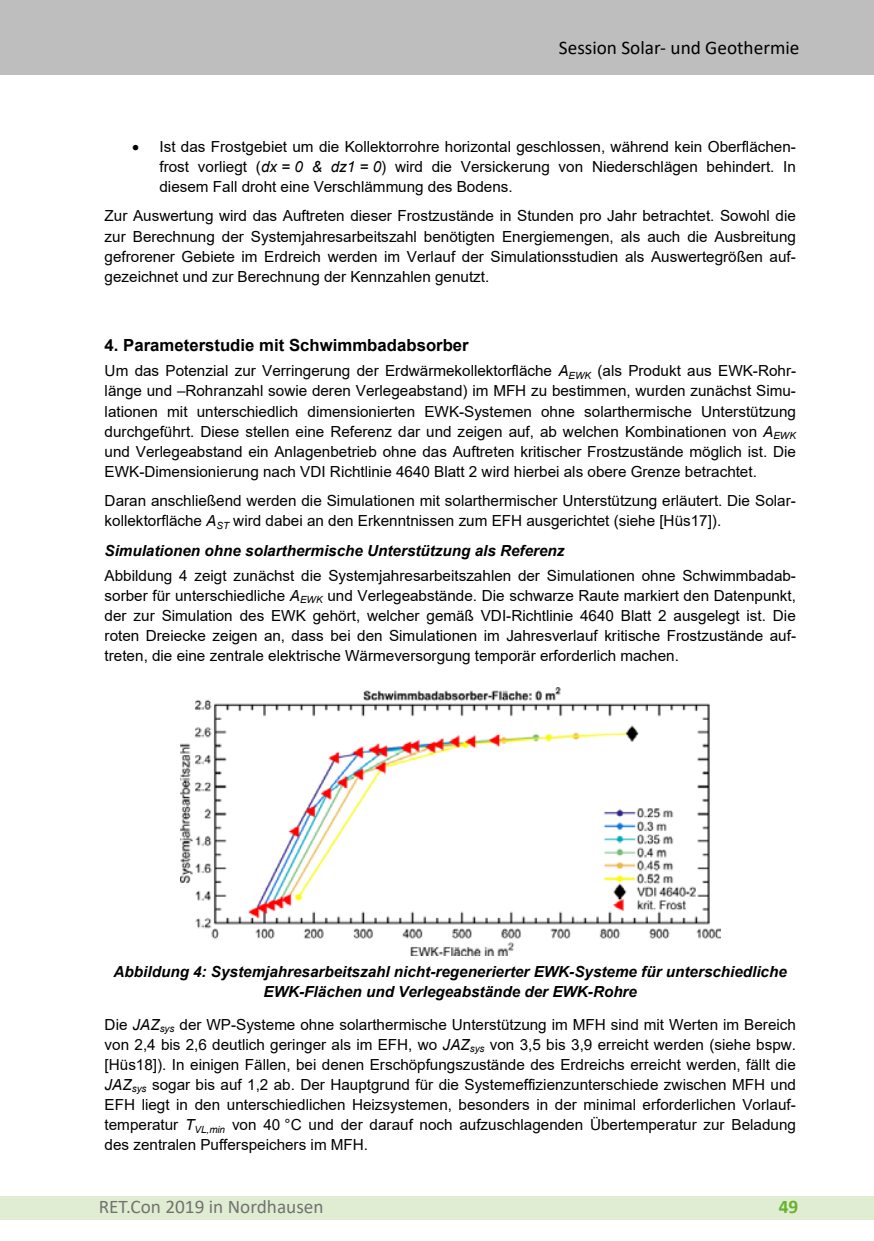
<style>
.page{position:relative;width:874px;height:1241px;background:#fff}
.page>*{position:absolute;margin:0;border:0;box-sizing:border-box;transform-origin:0 0}
.t1{font:19.25px "Calibri";color:#000}
.t2{font:19.25px "Calibri";color:#727271}
.t3{font:700 19.25px "Calibri";color:#65b32e}
.t4{font:700 16.8px "Arial";color:#000}
.t5{font:15.22px/20.1px "Arial";color:#000;text-align:justify}
.t6{font:italic 700 15.22px/20.1px "Arial";color:#000;text-align:center}
.s1{font-style:italic}
</style>
<div class="page">
<div style="left:0;top:1196px;width:873px;height:23px;background:#e1edd2"></div>
<div style="left:0;top:0;width:873px;height:74px;background:#bebebe"></div>
<img style="left:180px;top:687px;width:539px;height:268px">
<p class="t1" style="left:558px;top:34px;width:242px">Session Solar- und Geothermie</p>
<p class="t5" style="left:159px;top:136px;width:637px;text-indent:-27px">• Ist das Frostgebiet um die Kollektorrohre horizontal geschlossen, während kein Oberflächen&shy;frost vorliegt (<span class="s1">dx = 0 &amp; dz1 = 0</span>) wird die Versickerung von Niederschlägen behindert. In diesem Fall droht eine Verschlämmung des Bodens.</p>
<p class="t5" style="left:104px;top:206px;width:692px">Zur Auswertung wird das Auftreten dieser Frostzustände in Stunden pro Jahr betrachtet. Sowohl die zur Berechnung der Systemjahresarbeitszahl benötigten Energiemengen, als auch die Ausbreitung gefrorener Gebiete im Erdreich werden im Verlauf der Simulationsstudien als Auswertegrößen auf&shy;gezeichnet und zur Berechnung der Kennzahlen genutzt.</p>
<p class="t4" style="left:105px;top:333px;width:365px">4. Parameterstudie mit Schwimmbadabsorber</p>
<p class="t5" style="left:105px;top:361px;width:692px">Um das Potenzial zur Verringerung der Erdwärmekollektorfläche <span class="s1">A</span><sub>EWK</sub> (als Produkt aus EWK-Rohr&shy;länge und –Rohranzahl sowie deren Verlegeabstand) im MFH zu bestimmen, wurden zunächst Simu&shy;lationen mit unterschiedlich dimensionierten EWK-Systemen ohne solarthermische Unterstützung durchgeführt. Diese stellen eine Referenz dar und zeigen auf, ab welchen Kombinationen von <span class="s1">A</span><sub>EWK </sub>und Verlegeabstand ein Anlagenbetrieb ohne das Auftreten kritischer Frostzustände möglich ist. Die EWK-Dimensionierung nach VDI Richtlinie 4640 Blatt 2 wird hierbei als obere Grenze betrachtet.</p>
<p class="t5" style="left:105px;top:490px;width:692px">Daran anschließend werden die Simulationen mit solarthermischer Unterstützung erläutert. Die Solar&shy;kollektorfläche <span class="s1">A</span><sub>ST</sub> wird dabei an den Erkenntnissen zum EFH ausgerichtet (siehe [Hüs17]).</p>
<p class="t6" style="left:104px;top:541px;width:461px">Simulationen ohne solarthermische Unterstützung als Referenz</p>
<p class="t5" style="left:104px;top:565px;width:692px">Abbildung 4 zeigt zunächst die Systemjahresarbeitszahlen der Simulationen ohne Schwimmbadab&shy;sorber für unterschiedliche <span class="s1">A</span><sub>EWK</sub> und Verlegeabstände. Die schwarze Raute markiert den Datenpunkt, der zur Simulation des EWK gehört, welcher gemäß VDI-Richtlinie 4640 Blatt 2 ausgelegt ist. Die roten Dreiecke zeigen an, dass bei den Simulationen im Jahresverlauf kritische Frostzustände auf&shy;treten, die eine zentrale elektrische Wärmeversorgung temporär erforderlich machen.</p>
<p class="t6" style="left:113px;top:962px;width:674px">Abbildung 4: Systemjahresarbeitszahl nicht-regenerierter EWK-Systeme für unterschiedliche<br>EWK-Flächen und Verlegeabstände der EWK-Rohre</p>
<p class="t5" style="left:104px;top:1013px;width:692px">Die <span class="s1">JAZ</span><sub>sys</sub> der WP-Systeme ohne solarthermische Unterstützung im MFH sind mit Werten im Bereich von 2,4 bis 2,6 deutlich geringer als im EFH, wo <span class="s1">JAZ</span><sub>sys</sub> von 3,5 bis 3,9 erreicht werden (siehe bspw. [Hüs18]). In einigen Fällen, bei denen Erschöpfungszustände des Erdreichs erreicht werden, fällt die <span class="s1">JAZ</span><sub>sys</sub> sogar bis auf 1,2 ab. Der Hauptgrund für die Systemeffizienzunterschiede zwischen MFH und EFH liegt in den unterschiedlichen Heizsystemen, besonders in der minimal erforderlichen Vorlauf&shy;temperatur <span class="s1">T</span><sub>VL,min</sub> von 40 °C und der darauf noch aufzuschlagenden Übertemperatur zur Beladung des zentralen Pufferspeichers im MFH.</p>
<p class="t2" style="left:99px;top:1193px;width:226px">RET.Con 2019 in Nordhausen</p>
<p class="t3" style="left:778px;top:1192px;width:21px">49</p>
</div>
